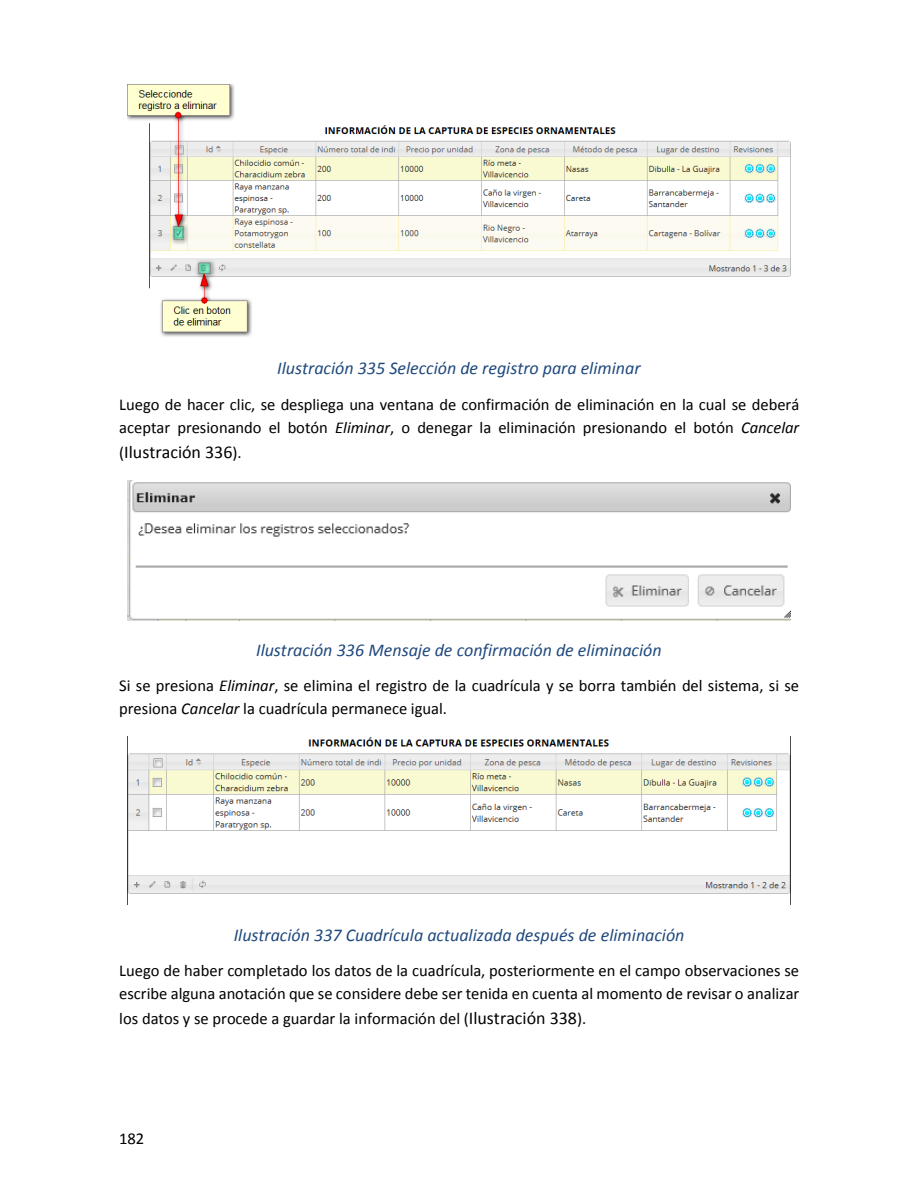
<style>
.page{position:relative;width:918px;height:1188px;background:#fff}
.page>*{position:absolute;margin:0;border:0;box-sizing:border-box;transform-origin:0 0}
.t1{font:italic 18px "Calibri";color:#1f497d}
.t2{font:18px "Calibri";color:#000}
.t3{font:16.5px/24px "Calibri";color:#000}
.s1{font-style:italic}
.s2{font-size:16.5px}
.s3{font-size:18px}
</style>
<div class="page">
<img style="left:127px;top:85px;width:663px;height:252px">
<img style="left:127px;top:481px;width:663px;height:139px">
<img style="left:127px;top:737px;width:663px;height:168px">
<p class="t1" style="left:277px;top:361px;width:365px">Ilustración 335 Selección de registro para eliminar</p>
<p class="t3" style="left:119px;top:394px;width:682px;line-height:23.1px">Luego de hacer clic, se despliega una ventana de confirmación de eliminación en la cual se deberá aceptar presionando el botón <span class="s1">Eliminar</span>, o denegar la eliminación presionando el botón <span class="s1">Cancelar</span></p>
<p class="t2" style="left:119px;top:444px;width:124px"><span class="s2">(</span>Ilustración 336<span class="s2">).</span></p>
<p class="t1" style="left:256px;top:642px;width:407px">Ilustración 336 Mensaje de confirmación de eliminación</p>
<p class="t3" style="left:119px;top:675px;width:681px;line-height:23.4px">Si se presiona <span class="s1">Eliminar</span>, se elimina el registro de la cuadrícula y se borra también del sistema, si se presiona <span class="s1">Cancelar</span> la cuadrícula permanece igual.</p>
<p class="t1" style="left:234px;top:927px;width:452px">Ilustración 337 Cuadrícula actualizada después de eliminación</p>
<p class="t3" style="left:119px;top:960px;width:682px;text-align:justify">Luego de haber completado los datos de la cuadrícula, posteriormente en el campo observaciones se escribe alguna anotación que se considere debe ser tenida en cuenta al momento de revisar o analizar los datos y se procede a guardar la información del (<span class="s3">Ilustración 338</span>).</p>
<p class="t3" style="left:119px;top:1128px;width:27px">182</p>
</div>
